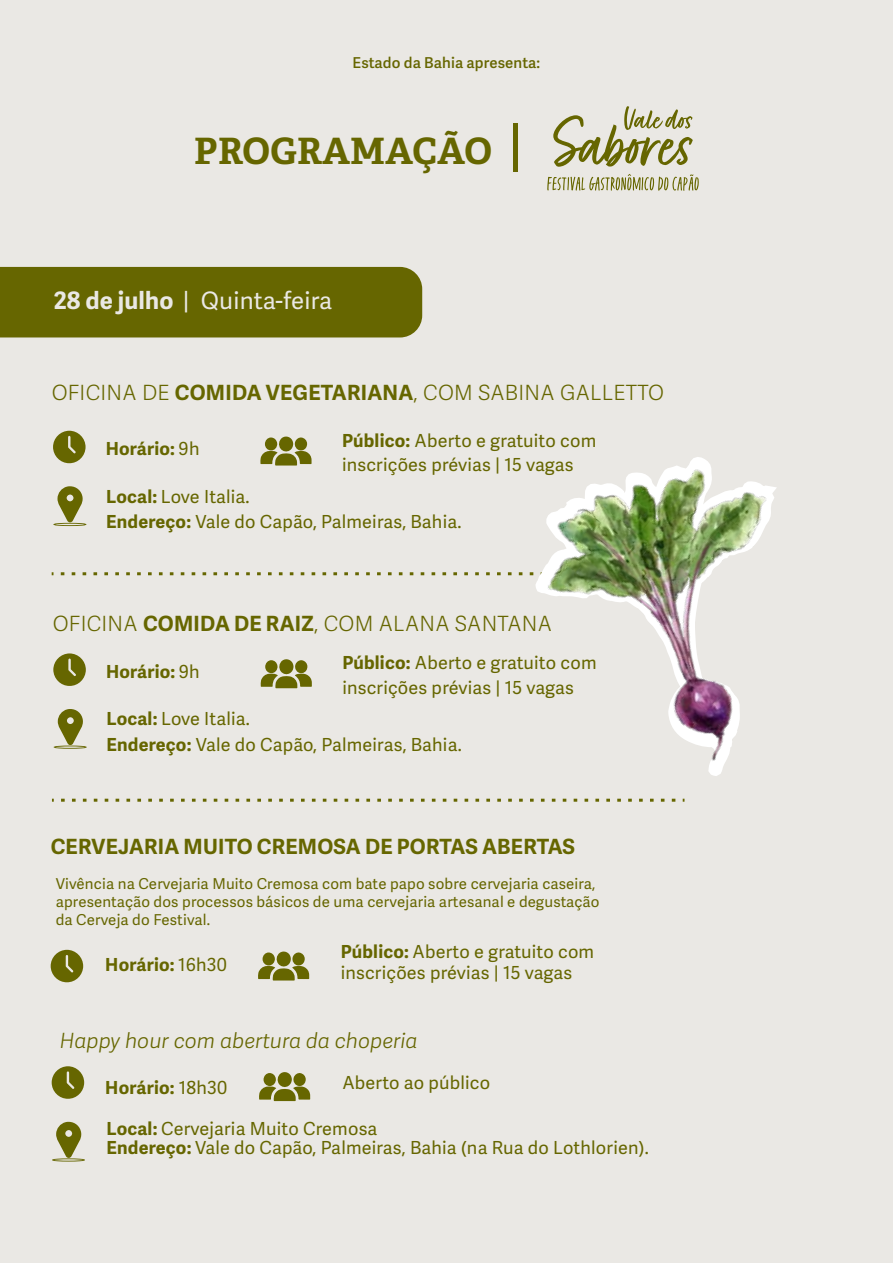
<style>
.page{position:relative;width:893px;height:1263px;background:#eae8e4}
.page>*{position:absolute;margin:0;border:0;box-sizing:border-box;transform-origin:0 0}
.t1{font:700 36.3px "Adelle PE";letter-spacing:.01em;color:#660}
.t2{font:24px "Adelle Sans";letter-spacing:.01em;color:#eae8e4}
.t3{font:300 21px "Adelle Sans";letter-spacing:.01em;color:#660}
.t4{font:700 21px "Adelle Sans";letter-spacing:.01em;color:#660}
.t5{font:italic 300 21px "Adelle Sans";color:#660}
.t6{font:18px/24px "Adelle Sans";letter-spacing:.01em;color:#660}
.t7{font:700 18px "Adelle Sans";letter-spacing:.01em;color:#660}
.t8{font:15px/18px "Adelle Sans";letter-spacing:.01em;color:#660}
.t9{font:600 15px "Adelle Sans";letter-spacing:.01em;color:#660}
.s1{font-weight:400;font-size:54.45px}
.s2{font-weight:700}
.s3{font-weight:400}
</style>
<div class="page">
<svg style="left:53px;top:431px;width:33px;height:32px"></svg>
<svg style="left:260px;top:436px;width:52px;height:30px"></svg>
<svg style="left:53px;top:486px;width:33px;height:40px"></svg>
<div style="left:0;top:267px;width:422px;height:70px;background:#660"></div>
<svg style="left:61px;top:572px;width:429px;height:3px"></svg>
<svg style="left:547px;top:106px;width:152px;height:85px"></svg>
<img style="left:497px;top:457px;width:280px;height:319px">
<svg style="left:53px;top:653px;width:33px;height:33px"></svg>
<svg style="left:261px;top:659px;width:51px;height:29px"></svg>
<svg style="left:54px;top:709px;width:33px;height:40px"></svg>
<svg style="left:61px;top:799px;width:623px;height:3px"></svg>
<svg style="left:51px;top:950px;width:32px;height:32px"></svg>
<svg style="left:258px;top:951px;width:51px;height:29px"></svg>
<svg style="left:52px;top:1066px;width:32px;height:33px"></svg>
<svg style="left:259px;top:1072px;width:51px;height:29px"></svg>
<svg style="left:52px;top:1122px;width:33px;height:39px"></svg>
<p class="t9" style="left:353px;top:52px;width:189px">Estado da Bahia apresenta:</p>
<h1 class="t1" style="left:194px;top:125px;width:330px">PROGRAMAÇÃO <span class="s1">|</span></h1>
<h2 class="t2" style="left:54px;top:283px;width:280px"><span class="s2">28 de julho</span> | Quinta-feira</h2>
<p class="t3" style="left:52px;top:377px;width:614px">OFICINA DE <span class="s2">COMIDA VEGETARIANA</span>, COM SABINA GALLETTO</p>
<p class="t7" style="left:106px;top:436px;width:95px">Horário: <span class="s3">9h</span></p>
<p class="t6" style="left:342px;top:428px;width:256px"><span class="s2">Público:</span> Aberto e gratuito com inscrições prévias | 15 vagas</p>
<p class="t6" style="left:106px;top:483px;width:357px;line-height:25.8px"><span class="s2">Local:</span> Love Italia.<br><span class="s2">Endereço:</span> Vale do Capão, Palmeiras, Bahia.</p>
<p class="t3" style="left:53px;top:608px;width:501px">OFICINA <span class="s2">COMIDA DE RAIZ</span>, COM ALANA SANTANA</p>
<p class="t7" style="left:106px;top:658px;width:95px">Horário: <span class="s3">9h</span></p>
<p class="t6" style="left:342px;top:650px;width:256px"><span class="s2">Público:</span> Aberto e gratuito com inscrições prévias | 15 vagas</p>
<p class="t6" style="left:106px;top:705px;width:357px;line-height:25.8px"><span class="s2">Local:</span> Love Italia.<br><span class="s2">Endereço:</span> Vale do Capão, Palmeiras, Bahia.</p>
<p class="t4" style="left:51px;top:831px;width:526px">CERVEJARIA MUITO CREMOSA DE PORTAS ABERTAS</p>
<p class="t8" style="left:56px;top:874px;width:545px">Vivência na Cervejaria Muito Cremosa com bate papo sobre cervejaria caseira, apresentação dos processos básicos de uma cervejaria artesanal e degustação da Cerveja do Festival.</p>
<p class="t7" style="left:105px;top:951px;width:123px">Horário: <span class="s3">16h30</span></p>
<p class="t6" style="left:341px;top:940px;width:255px;line-height:21.6px"><span class="s2">Público:</span> Aberto e gratuito com inscrições prévias | 15 vagas</p>
<p class="t5" style="left:60px;top:1025px;width:359px">Happy hour com abertura da choperia</p>
<p class="t7" style="left:105px;top:1074px;width:123px">Horário: <span class="s3">18h30</span></p>
<p class="t6" style="left:342px;top:1070px;width:149px">Aberto ao público</p>
<p class="t6" style="left:106px;top:1119px;width:544px;line-height:19px"><span class="s2">Local:</span> Cervejaria Muito Cremosa<br><span class="s2">Endereço:</span> Vale do Capão, Palmeiras, Bahia (na Rua do Lothlorien).</p>
</div>
